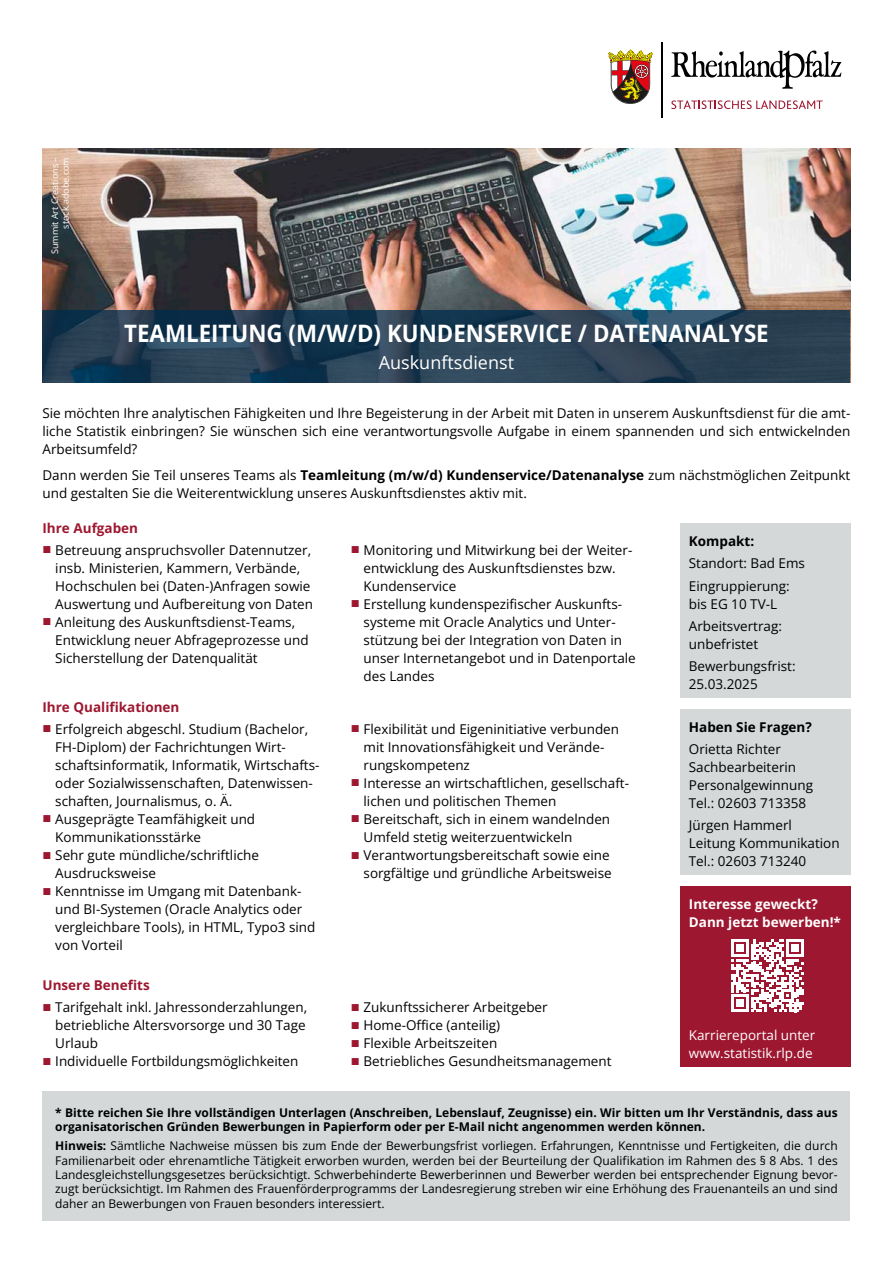
<style>
.page{position:relative;width:893px;height:1263px;background:#fff}
.page>*{position:absolute;margin:0;border:0;box-sizing:border-box;transform-origin:0 0}
.Stellentitel{font:24px "Open Sans";color:#fff;scale:.93 1}
.Stellenzusatz{font:18px "Open Sans";color:#fff}
.Einleitung_9p{font:13.5px/18px "Open Sans";color:#000}
.t1{font:13.5px/18px "Open Sans";color:#fff}
.Zwischenüberschrift{font:13.5px "Open Sans";color:#9d1730}
.Hinweis{font:12px/14.4px "Open Sans";color:#000}
.t2{font:9px/10.8px "Open Sans";color:#fff;text-align:right}
.s1{font-family:"Arial";font-size:15px;color:#9d1730}
</style>
<div class="page">
<img style="left:43px;top:149px;width:807px;height:161px">
<svg style="left:608px;top:49px;width:45px;height:55px"></svg>
<svg style="left:671px;top:50px;width:170px;height:39px"></svg>
<svg style="left:671px;top:100px;width:152px;height:9px"></svg>
<hr style="left:661px;top:43px;width:2px;height:75px;background:#000">
<svg style="left:43px;top:310px;width:807px;height:73px;background:#263f54"></svg>
<div style="left:43px;top:1091px;width:807px;height:129px;background:#d4d8d8"></div>
<div style="left:680px;top:523px;width:170px;height:174px;background:#d4d8d8"></div>
<div style="left:680px;top:709px;width:170px;height:166px;background:#d4d8d8"></div>
<div style="left:680px;top:886px;width:170px;height:180px;background:#9d1730"></div>
<svg style="left:731px;top:939px;width:73px;height:73px"></svg>
<p class="t2" style="left:49px;top:254px;width:98px;rotate:-90deg">Summit Art Creations – stock.adobe.com</p>
<p class="Stellentitel" style="left:124px;top:316px;width:695px">TEAMLEITUNG (M/W/D) KUNDENSERVICE / DATENANALYSE</p>
<p class="Stellenzusatz" style="left:379px;top:350px;width:137px">Auskunftsdienst</p>
<p class="Einleitung_9p" style="left:43px;top:404px;width:809px;text-align:justify">Sie möchten Ihre analytischen Fähigkeiten und Ihre Begeisterung in der Arbeit mit Daten in unserem Auskunftsdienst für die amt&shy;liche Statistik einbringen? Sie wünschen sich eine verantwortungsvolle Aufgabe in einem spannenden und sich entwickelnden Arbeitsumfeld?</p>
<p class="Einleitung_9p" style="left:43px;top:466px;width:809px">Dann werden Sie Teil unseres Teams als Teamleitung (m/w/d) Kundenservice/Datenanalyse zum nächstmöglichen Zeitpunkt und gestalten Sie die Weiterentwicklung unseres Auskunftsdienstes aktiv mit.</p>
<p class="Zwischenüberschrift" style="left:43px;top:518px;width:97px">Ihre Aufgaben</p>
<p class="Einleitung_9p" style="left:55px;top:541px;width:259px;text-indent:-13px"><span class="s1">■</span> Betreuung anspruchsvoller Datennutzer, insb. Ministerien, Kammern, Verbände, Hochschulen bei (Daten-)Anfragen sowie Auswertung und Aufbereitung von Daten</p>
<p class="Einleitung_9p" style="left:55px;top:613px;width:255px;text-indent:-13px"><span class="s1">■</span> Anleitung des Auskunftsdienst-Teams,<br>Entwicklung neuer Abfrageprozesse und<br>Sicherstellung der Datenqualität</p>
<p class="Zwischenüberschrift" style="left:43px;top:697px;width:138px">Ihre Qualifikationen</p>
<p class="Einleitung_9p" style="left:55px;top:720px;width:266px;text-indent:-13px"><span class="s1">■</span> Erfolgreich abgeschl. Studium (Bachelor, FH-Diplom) der Fachrichtungen Wirt&shy;schaftsinformatik, Informatik, Wirtschafts&shy;oder Sozialwissenschaften, Datenwissen&shy;schaften, Journalismus, o. Ä.</p>
<p class="Einleitung_9p" style="left:55px;top:810px;width:201px;text-indent:-13px"><span class="s1">■</span> Ausgeprägte Teamfähigkeit und<br>Kommunikationsstärke</p>
<p class="Einleitung_9p" style="left:55px;top:846px;width:205px;text-indent:-13px"><span class="s1">■</span> Sehr gute mündliche/schriftliche<br>Ausdrucksweise</p>
<p class="Einleitung_9p" style="left:55px;top:882px;width:262px;text-indent:-13px"><span class="s1">■</span> Kenntnisse im Umgang mit Datenbank&shy;und BI-Systemen (Oracle Analytics oder vergleichbare Tools), in HTML, Typo3 sind von Vorteil</p>
<p class="Zwischenüberschrift" style="left:43px;top:976px;width:109px">Unsere Benefits</p>
<p class="Einleitung_9p" style="left:55px;top:998px;width:253px;text-align:justify;text-indent:-13px"><span class="s1">■</span> Tarifgehalt inkl. Jahressonderzahlungen, betriebliche Altersvorsorge und 30 Tage Urlaub</p>
<p class="Einleitung_9p" style="left:43px;top:1052px;width:257px"><span class="s1">■</span> Individuelle Fortbildungsmöglichkeiten</p>
<p class="Einleitung_9p" style="left:364px;top:541px;width:270px;text-indent:-13px"><span class="s1">■</span> Monitoring und Mitwirkung bei der Weiter&shy;entwicklung des Auskunftsdienstes bzw.<br>Kundenservice</p>
<p class="Einleitung_9p" style="left:364px;top:595px;width:274px;text-indent:-13px"><span class="s1">■</span> Erstellung kundenspezifischer Auskunfts&shy;systeme mit Oracle Analytics und Unter&shy;stützung bei der Integration von Daten in unser Internetangebot und in Datenportale des Landes</p>
<p class="Einleitung_9p" style="left:364px;top:720px;width:257px;text-indent:-13px"><span class="s1">■</span> Flexibilität und Eigeninitiative verbunden mit Innovationsfähigkeit und Verände&shy;rungskompetenz</p>
<p class="Einleitung_9p" style="left:364px;top:774px;width:267px;text-indent:-13px"><span class="s1">■</span> Interesse an wirtschaftlichen, gesellschaft&shy;lichen und politischen Themen</p>
<p class="Einleitung_9p" style="left:364px;top:810px;width:248px;text-indent:-13px"><span class="s1">■</span> Bereitschaft, sich in einem wandelnden<br>Umfeld stetig weiterzuentwickeln</p>
<p class="Einleitung_9p" style="left:351px;top:846px;width:262px;text-align:right"><span class="s1">■</span> Verantwortungsbereitschaft sowie eine sorgfältige und gründliche Arbeitsweise</p>
<p class="Einleitung_9p" style="left:351px;top:998px;width:198px"><span class="s1">■</span> Zukunftssicherer Arbeitgeber</p>
<p class="Einleitung_9p" style="left:351px;top:1016px;width:151px"><span class="s1">■</span> Home-Office (anteilig)</p>
<p class="Einleitung_9p" style="left:351px;top:1034px;width:148px"><span class="s1">■</span> Flexible Arbeitszeiten</p>
<p class="Einleitung_9p" style="left:351px;top:1052px;width:262px"><span class="s1">■</span> Betriebliches Gesundheitsmanagement</p>
<p class="Einleitung_9p" style="left:689px;top:532px;width:67px">Kompakt:</p>
<p class="Einleitung_9p" style="left:689px;top:554px;width:118px">Standort: Bad Ems</p>
<p class="Einleitung_9p" style="left:689px;top:576px;width:102px">Eingruppierung: bis EG 10 TV-L</p>
<p class="Einleitung_9p" style="left:689px;top:616px;width:95px">Arbeitsvertrag: unbefristet</p>
<p class="Einleitung_9p" style="left:689px;top:657px;width:108px">Bewerbungsfrist:<br>25.03.2025</p>
<p class="Einleitung_9p" style="left:689px;top:717px;width:125px">Haben Sie Fragen?</p>
<p class="Einleitung_9p" style="left:689px;top:740px;width:126px">Orietta Richter<br>Sachbearbeiterin<br>Personalgewinnung<br>Tel.: 02603 713358</p>
<p class="Einleitung_9p" style="left:689px;top:816px;width:152px">Jürgen Hammerl<br>Leitung Kommunikation<br>Tel.: 02603 713240</p>
<p class="t1" style="left:689px;top:894px;width:130px">Interesse geweckt?</p>
<p class="t1" style="left:689px;top:912px;width:154px">Dann jetzt bewerben!*</p>
<p class="t1" style="left:689px;top:1026px;width:128px">Karriereportal unter www.statistik.rlp.de</p>
<p class="Hinweis" style="left:55px;top:1105px;width:784px">* Bitte reichen Sie Ihre vollständigen Unterlagen (Anschreiben, Lebenslauf, Zeugnisse) ein. Wir bitten um Ihr Verständnis, dass aus organisatorischen Gründen Bewerbungen in Papierform oder per E-Mail nicht angenommen werden können.</p>
<p class="Hinweis" style="left:55px;top:1138px;width:784px;text-align:justify">Hinweis: Sämtliche Nachweise müssen bis zum Ende der Bewerbungsfrist vorliegen. Erfahrungen, Kenntnisse und Fertigkeiten, die durch Familienarbeit oder ehrenamtliche Tätigkeit erworben wurden, werden bei der Beurteilung der Qualifikation im Rahmen des § 8 Abs. 1 des Landesgleichstellungsgesetzes berücksichtigt. Schwerbehinderte Bewerberinnen und Bewerber werden bei entsprechender Eignung bevor&shy;zugt berücksichtigt. Im Rahmen des Frauenförderprogramms der Landesregierung streben wir eine Erhöhung des Frauenanteils an und sind daher an Bewerbungen von Frauen besonders interessiert.</p>
</div>
